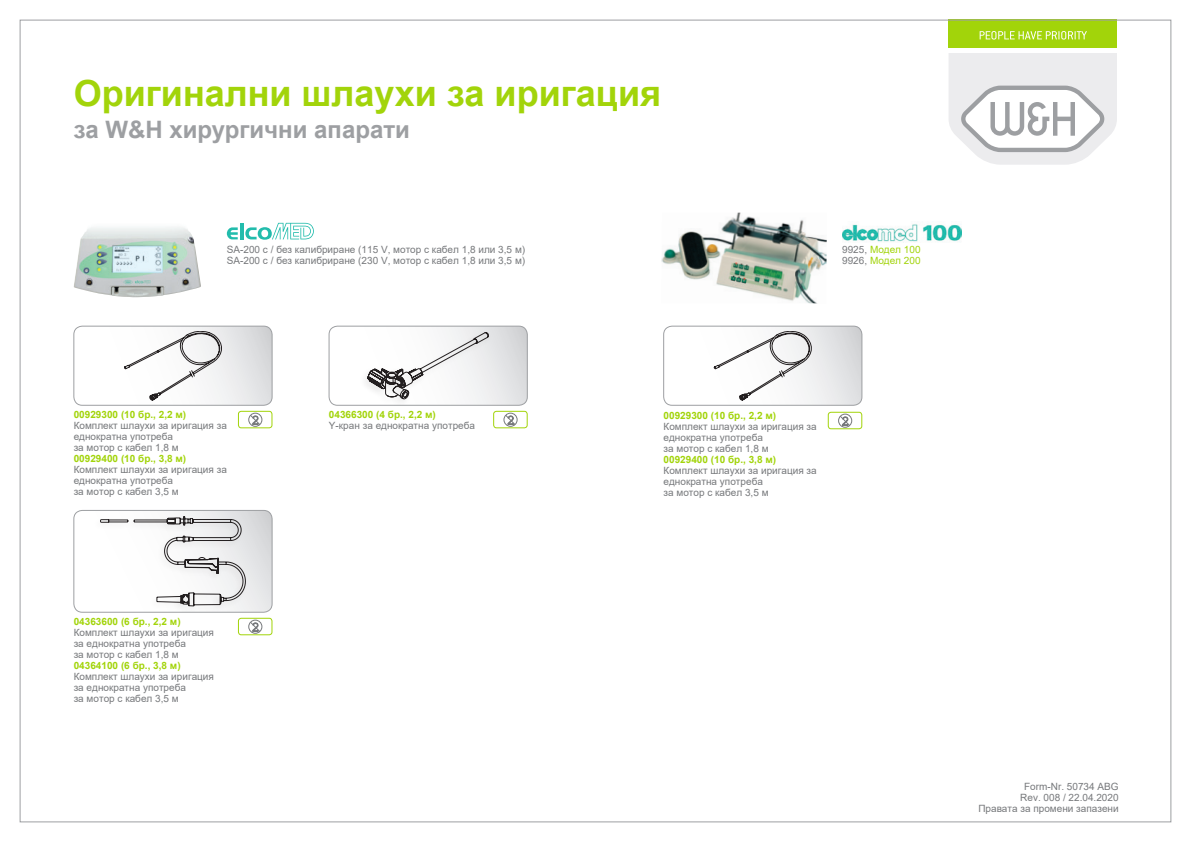
<style>
.page{position:relative;width:1191px;height:842px;background:#fff}
.page>*{position:absolute;margin:0;border:0;box-sizing:border-box;transform-origin:0 0}
.t1{font:700 36px "Arial";color:#a2d40a}
.t2{font:700 24px "Arial";color:#9d9fa2}
.t3{font:13.5px "Courier New";color:#76787b}
.t4{font:10px/11px "Arial";color:#76787b}
.t5{font:700 10px "Arial";color:#a2d40a}
.t6{font:10px/11px "Arial";color:#a2d40a}
.s1{color:#76787b}
</style>
<div class="page">
<svg style="left:949px;top:53px;width:168px;height:112px"></svg>
<div style="left:948px;top:20px;width:169px;height:28px;background:#a2d40a"></div>
<svg style="left:979px;top:31px;width:108px;height:9px"></svg>
<div style="left:838px;top:414px;width:14px;height:13px;border:1px solid #76787b;border-radius:50%"></div>
<svg style="left:839px;top:415px;width:11px;height:11px"></svg>
<div style="left:828px;top:412px;width:34px;height:17px;border:1px solid #a2d40a;border-radius:3px"></div>
<svg style="left:663px;top:326px;width:199px;height:79px"></svg>
<div style="left:663px;top:326px;width:199px;height:79px;border:1px solid #9d9fa2;border-radius:9px"></div>
<img style="left:661px;top:213px;width:166px;height:90px">
<img style="left:842px;top:224px;width:119px;height:19px">
<div style="left:248px;top:620px;width:14px;height:13px;border:1px solid #76787b;border-radius:50%"></div>
<svg style="left:250px;top:621px;width:11px;height:11px"></svg>
<div style="left:238px;top:618px;width:34px;height:17px;border:1px solid #a2d40a;border-radius:3px"></div>
<svg style="left:74px;top:510px;width:198px;height:102px"></svg>
<div style="left:74px;top:510px;width:198px;height:102px;border:1px solid #9d9fa2;border-radius:9px"></div>
<div style="left:504px;top:413px;width:13px;height:14px;border:1px solid #76787b;border-radius:50%"></div>
<svg style="left:505px;top:414px;width:11px;height:11px"></svg>
<div style="left:493px;top:411px;width:34px;height:17px;border:1px solid #a2d40a;border-radius:3px"></div>
<svg style="left:329px;top:326px;width:198px;height:79px"></svg>
<div style="left:329px;top:326px;width:198px;height:79px;border:1px solid #9d9fa2;border-radius:9px"></div>
<div style="left:248px;top:413px;width:14px;height:14px;border:1px solid #76787b;border-radius:50%"></div>
<svg style="left:250px;top:414px;width:11px;height:11px"></svg>
<div style="left:238px;top:411px;width:34px;height:17px;border:1px solid #a2d40a;border-radius:3px"></div>
<svg style="left:74px;top:326px;width:198px;height:79px"></svg>
<div style="left:74px;top:326px;width:198px;height:79px;border:1px solid #9d9fa2;border-radius:9px"></div>
<img style="left:74px;top:227px;width:127px;height:70px">
<svg style="left:227px;top:227px;width:11px;height:12px"></svg>
<hr style="left:240px;top:223px;width:3px;height:16px;background:#22bcac">
<svg style="left:245px;top:223px;width:69px;height:17px"></svg>
<h1 class="t1" style="left:74px;top:68px;width:589px">Оригинални шлаухи за иригация</h1>
<h2 class="t2" style="left:74px;top:113px;width:338px">за W&amp;H хирургични апарати</h2>
<p class="t4" style="left:227px;top:243px;width:300px">SA-200 c / без калибриране (115 V, мотор с кабел 1,8 или 3,5 м)<br>SA-200 c / без калибриране (230 V, мотор с кабел 1,8 или 3,5 м)</p>
<p class="t6" style="left:842px;top:243px;width:80px"><span class="s1">9925,</span> Модел 100<br><span class="s1">9926,</span> Модел 200</p>
<p class="t5" style="left:74px;top:408px;width:114px">00929300 (10 бр., 2,2 м)</p>
<p class="t4" style="left:74px;top:420px;width:155px">Комплект шлаухи за иригация за еднократна употреба<br>за мотор с кабел 1,8 м</p>
<p class="t5" style="left:74px;top:452px;width:114px">00929400 (10 бр., 3,8 м)</p>
<p class="t4" style="left:74px;top:464px;width:155px">Комплект шлаухи за иригация за еднократна употреба<br>за мотор с кабел 3,5 м</p>
<p class="t5" style="left:329px;top:408px;width:108px">04366300 (4 бр., 2,2 м)</p>
<p class="t4" style="left:329px;top:420px;width:148px">Y-кран за еднократна употреба</p>
<h3 class="t3" style="left:252px;top:412px;width:10px">2</h3>
<h3 class="t3" style="left:507px;top:412px;width:10px">2</h3>
<p class="t5" style="left:74px;top:615px;width:108px">04363600 (6 бр., 2,2 м)</p>
<p class="t4" style="left:74px;top:627px;width:142px">Комплект шлаухи за иригация за еднократна употреба<br>за мотор с кабел 1,8 м</p>
<p class="t5" style="left:74px;top:659px;width:108px">04364100 (6 бр., 3,8 м)</p>
<p class="t4" style="left:74px;top:671px;width:142px">Комплект шлаухи за иригация за еднократна употреба<br>за мотор с кабел 3,5 м</p>
<h3 class="t3" style="left:252px;top:619px;width:10px">2</h3>
<p class="t5" style="left:663px;top:409px;width:114px">00929300 (10 бр., 2,2 м)</p>
<p class="t4" style="left:663px;top:421px;width:155px">Комплект шлаухи за иригация за еднократна употреба<br>за мотор с кабел 1,8 м</p>
<p class="t5" style="left:663px;top:453px;width:114px">00929400 (10 бр., 3,8 м)</p>
<p class="t4" style="left:663px;top:465px;width:155px">Комплект шлаухи за иригация за еднократна употреба<br>за мотор с кабел 3,5 м</p>
<h3 class="t3" style="left:841px;top:413px;width:10px">2</h3>
<p class="t4" style="left:978px;top:781px;width:142px;text-align:right">Form-Nr. 50734 ABG<br>Rev. 008 / 22.04.2020<br>Правата за промени запазени</p>
</div>
